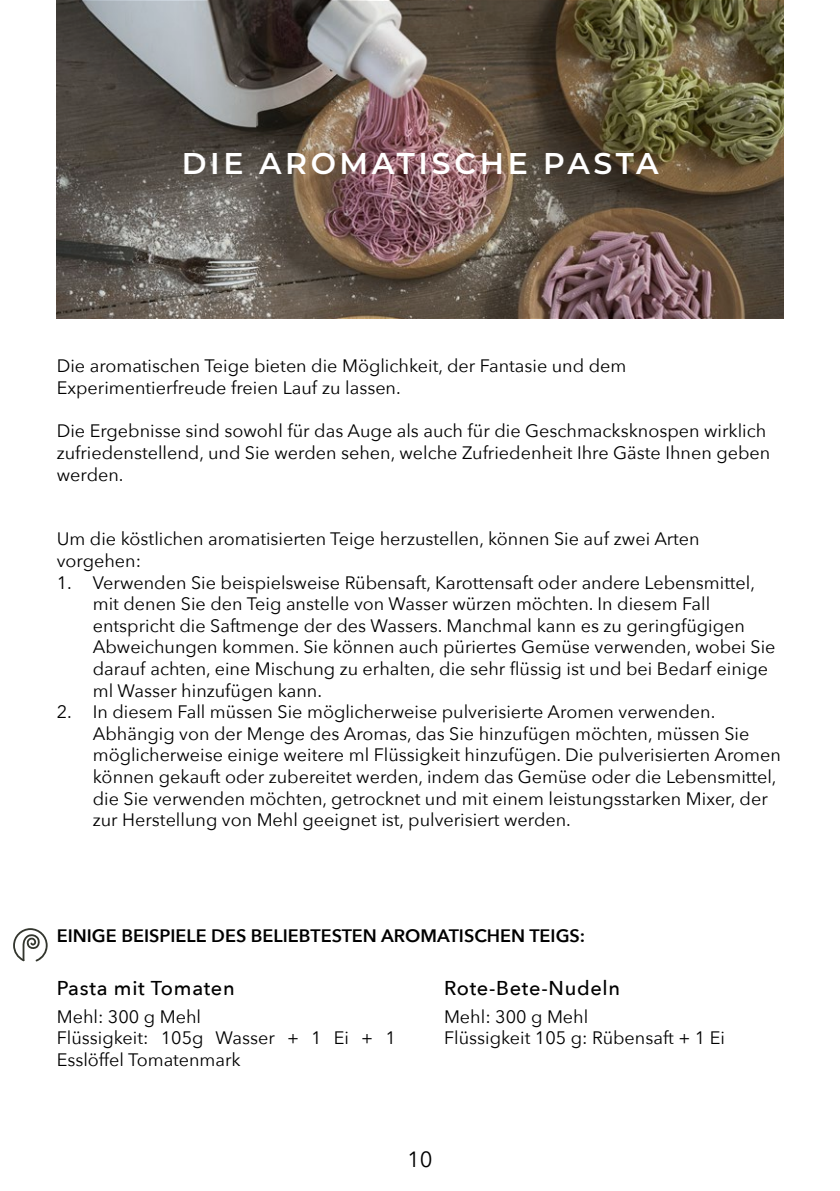
<style>
.page{position:relative;width:840px;height:1191px;background:#fff}
.page>*{position:absolute;margin:0;border:0;box-sizing:border-box;transform-origin:0 0}
.t1{font:600 30px "Montserrat";letter-spacing:.12em;color:#fff}
.t2{font:22px "Avenir Next";color:#000}
.t3{font:500 20px "Avenir Next";letter-spacing:.035em;color:#000}
.t4{font:18px/21.6px "Avenir Next";color:#000}
.t5{font:600 18px "Avenir Next";color:#000}
</style>
<div class="page">
<svg style="left:13px;top:928px;width:35px;height:33px"></svg>
<img style="left:58px;top:1px;width:722px;height:316px">
<p class="t1" style="left:182px;top:142px;width:478px">DIE AROMATISCHE PASTA</p>
<p class="t4" style="left:57px;top:355px;width:571px">Die aromatischen Teige bieten die Möglichkeit, der Fantasie und dem<br>Experimentierfreude freien Lauf zu lassen.</p>
<p class="t4" style="left:57px;top:419px;width:714px">Die Ergebnisse sind sowohl für das Auge als auch für die Geschmacksknospen wirklich zufriedenstellend, und Sie werden sehen, welche Zufriedenheit Ihre Gäste Ihnen geben werden.</p>
<p class="t4" style="left:57px;top:527px;width:644px">Um die köstlichen aromatisierten Teige herzustellen, können Sie auf zwei Arten vorgehen:</p>
<p class="t4" style="left:93px;top:571px;width:684px;text-indent:-36px">1. Verwenden Sie beispielsweise Rübensaft, Karottensaft oder andere Lebensmittel, mit denen Sie den Teig anstelle von Wasser würzen möchten. In diesem Fall entspricht die Saftmenge der des Wassers. Manchmal kann es zu geringfügigen Abweichungen kommen. Sie können auch püriertes Gemüse verwenden, wobei Sie darauf achten, eine Mischung zu erhalten, die sehr flüssig ist und bei Bedarf einige ml Wasser hinzufügen kann.</p>
<p class="t4" style="left:93px;top:700px;width:689px;text-indent:-36px">2. In diesem Fall müssen Sie möglicherweise pulverisierte Aromen verwenden.<br>Abhängig von der Menge des Aromas, das Sie hinzufügen möchten, müssen Sie möglicherweise einige weitere ml Flüssigkeit hinzufügen. Die pulverisierten Aromen können gekauft oder zubereitet werden, indem das Gemüse oder die Lebensmittel, die Sie verwenden möchten, getrocknet und mit einem leistungsstarken Mixer, der zur Herstellung von Mehl geeignet ist, pulverisiert werden.</p>
<p class="t5" style="left:57px;top:920px;width:530px">EINIGE BEISPIELE DES BELIEBTESTEN AROMATISCHEN TEIGS:</p>
<p class="t3" style="left:57px;top:971px;width:179px">Pasta mit Tomaten</p>
<p class="t3" style="left:444px;top:971px;width:177px">Rote-Bete-Nudeln</p>
<p class="t4" style="left:57px;top:1005px;width:146px">Mehl: 300 g Mehl</p>
<p class="t4" style="left:57px;top:1026px;width:340px">Flüssigkeit: 105g Wasser + 1 Ei + 1<br>Esslöffel Tomatenmark</p>
<p class="t4" style="left:444px;top:1005px;width:146px">Mehl: 300 g Mehl</p>
<p class="t4" style="left:444px;top:1026px;width:282px">Flüssigkeit 105 g: Rübensaft + 1 Ei</p>
<p class="t2" style="left:407px;top:1140px;width:27px">10</p>
</div>
